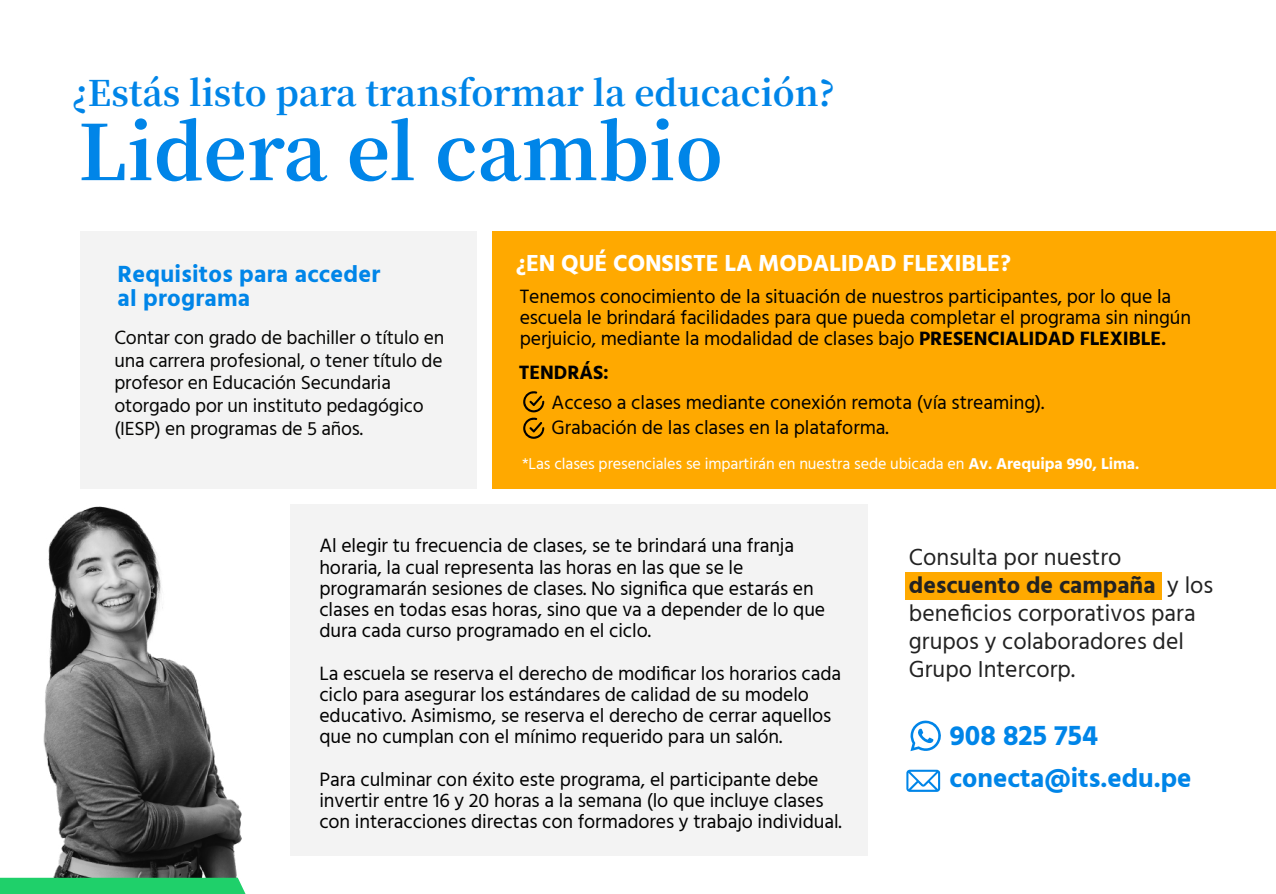
<style>
.page{position:relative;width:1276px;height:894px;background:#fff}
.page>*{position:absolute;margin:0;border:0;box-sizing:border-box;transform-origin:0 0}
.t1{font:700 76.05px "Noto Serif TC";color:#0085e8}
.t2{font:700 35.1px "Noto Serif TC";color:#0085e8}
.t3{font:700 28.35px "Hind";color:#0085e8}
.t4{font:700 27px "Hind";color:#0085e8}
.t5{font:700 24px/24px "Hind";letter-spacing:.01em;color:#0085e8}
.t6{font:700 23.85px "Hind";letter-spacing:-.005em;color:#fff}
.t7{font:23.7px/28px "Hind";color:#222}
.t8{font:19.8px/21.1px "Hind";letter-spacing:-.005em;color:#000}
.t9{font:700 19.8px "Hind";letter-spacing:-.005em;color:#000}
.t10{font:19.5px/22.6px "Hind";letter-spacing:-.01em;color:#050504}
.t11{font:16.05px "Hind";letter-spacing:-.005em;color:#fff}
.s1{font-weight:700}
</style>
<div class="page">
<div style="left:80px;top:231px;width:396px;height:258px;background:#f3f3f3"></div>
<div style="left:492px;top:231px;width:783px;height:258px;background:#ffa900"></div>
<img style="left:43px;top:469px;width:493px;height:408px">
<svg style="left:0;top:877px;width:245px;height:16px;background:#26cc6d"></svg>
<svg style="left:523px;top:391px;width:21px;height:48px"></svg>
<div style="left:290px;top:504px;width:577px;height:351px;background:#f3f3f3"></div>
<svg style="left:906px;top:769px;width:34px;height:22px"></svg>
<svg style="left:910px;top:720px;width:31px;height:31px"></svg>
<div style="left:904px;top:572px;width:257px;height:27px;background:#ffa900"></div>
<h2 class="t2" style="left:72px;top:73px;width:764px">¿Estás listo para transformar la educación?</h2>
<h1 class="t1" style="left:78px;top:109px;width:646px">Lidera el cambio</h1>
<p class="t5" style="left:117px;top:262px;width:264px">Requisitos para acceder al programa</p>
<p class="t10" style="left:114px;top:327px;width:331px">Contar con grado de bachiller o título en una carrera profesional, o tener título de profesor en Educación Secundaria otorgado por un instituto pedagógico (IESP) en programas de 5 años.</p>
<p class="t6" style="left:515px;top:249px;width:497px">¿EN QUÉ CONSISTE LA MODALIDAD FLEXIBLE?</p>
<p class="t8" style="left:519px;top:286px;width:672px">Tenemos conocimiento de la situación de nuestros participantes, por lo que la escuela le brindará facilidades para que pueda completar el programa sin ningún perjuicio, mediante la modalidad de clases bajo <span class="s1">PRESENCIALIDAD FLEXIBLE.</span></p>
<p class="t9" style="left:519px;top:360px;width:91px">TENDRÁS:</p>
<p class="t8" style="left:551px;top:390px;width:494px;line-height:25.5px">Acceso a clases mediante conexión remota (vía streaming).<br>Grabación de las clases en la plataforma.</p>
<p class="t11" style="left:522px;top:452px;width:618px">*Las clases presenciales se impartirán en nuestra sede ubicada en <span class="s1">Av. Arequipa 990, Lima.</span></p>
<p class="t8" style="left:319px;top:536px;width:507px">Al elegir tu frecuencia de clases, se te brindará una franja horaria, la cual representa las horas en las que se le programarán sesiones de clases. No significa que estarás en clases en todas esas horas, sino que va a depender de lo que dura cada curso programado en el ciclo.</p>
<p class="t8" style="left:319px;top:663px;width:523px">La escuela se reserva el derecho de modificar los horarios cada ciclo para asegurar los estándares de calidad de su modelo educativo. Asimismo, se reserva el derecho de cerrar aquellos que no cumplan con el mínimo requerido para un salón.</p>
<p class="t8" style="left:319px;top:769px;width:524px">Para culminar con éxito este programa, el participante debe invertir entre 16 y 20 horas a la semana (lo que incluye clases con interacciones directas con formadores y trabajo individual.</p>
<h3 class="t4" style="left:949px;top:762px;width:243px">conecta@its.edu.pe</h3>
<p class="t7" style="left:908px;top:544px;width:306px">Consulta por nuestro <span class="s1">descuento de campaña</span> y los beneficios corporativos para grupos y colaboradores del<br>Grupo Intercorp.</p>
<h3 class="t3" style="left:949px;top:718px;width:150px">908 825 754</h3>
</div>
